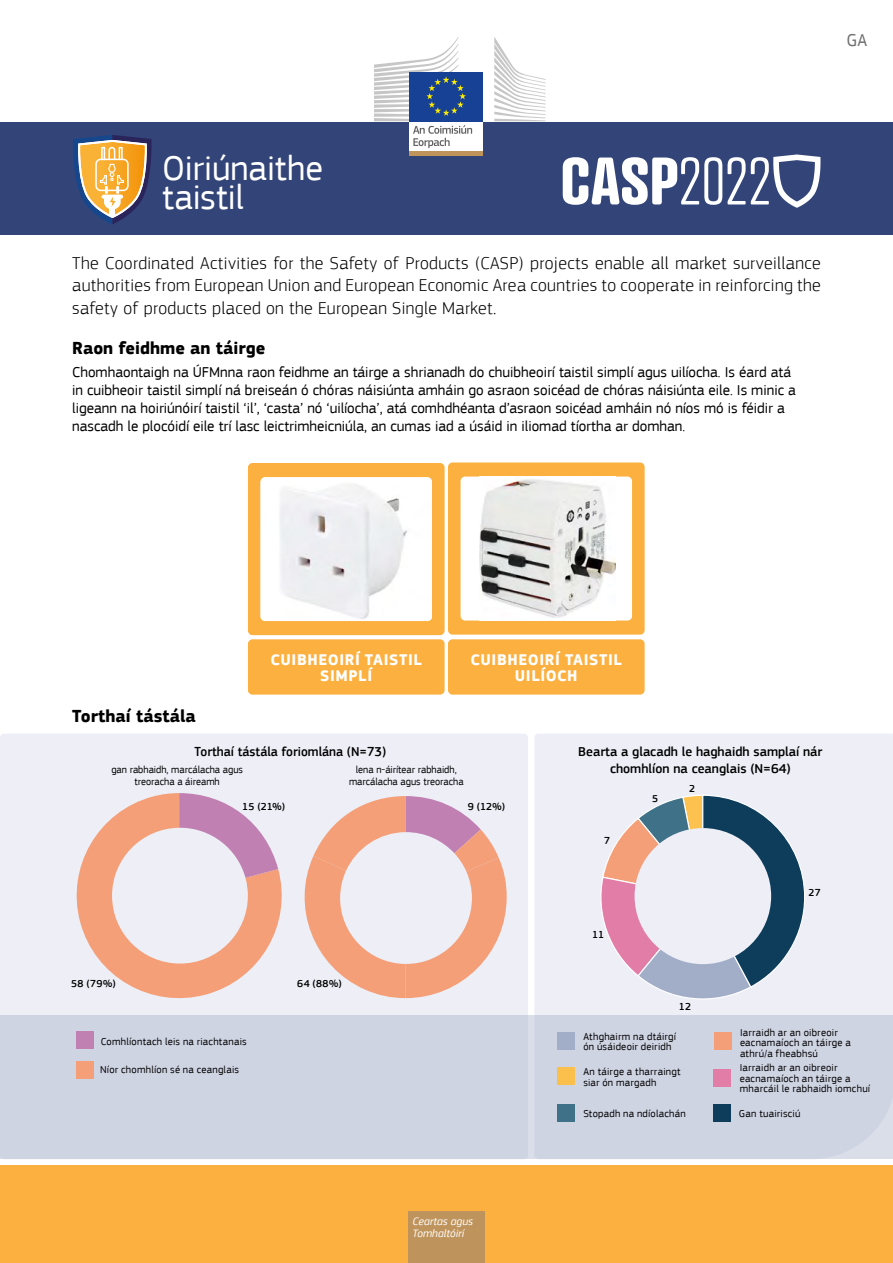
<style>
.page{position:relative;width:893px;height:1263px;background:#fff}
.page>*{position:absolute;margin:0;border:0;box-sizing:border-box;transform-origin:0 0}
.t1{font:36px/28.5px "EC Square Sans Pro";color:#fff}
.t2{font:300 18px/22.5px "EC Square Sans Pro";letter-spacing:.02em;color:#000;text-align:justify}
.t3{font:700 18px "EC Square Sans Pro";color:#000}
.t4{font:18px "EC Square Sans Pro";color:#706f6f}
.t5{font:700 15.9px/15.9px "EC Square Sans Pro";letter-spacing:.04em;color:#fff;text-align:center}
.t6{font:15px/18px "EC Square Sans Pro";color:#000}
.t7{font:500 13.5px/16.5px "EC Square Sans Pro";color:#000;text-align:center}
.t8{font:italic 11.25px/12px "EC Square Sans Pro";color:#fff}
.t9{font:10.5px/10.5px "EC Square Sans Pro";letter-spacing:.02em;color:#000}
.t10{font:10.5px/12px "EC Square Sans Pro";color:#000;text-align:center}
.t11{font:500 10.5px "EC Square Sans Pro";letter-spacing:.02em;color:#000}
</style>
<div class="page">
<div style="left:534px;top:734px;width:359px;height:282px;background:#edeef6"></div>
<svg style="left:601px;top:795px;width:205px;height:205px;background:#9f9ead"></svg>
<div style="left:0;top:734px;width:528px;height:425px;background:#edeef6;border-radius:4px"></div>
<div style="left:0;top:1016px;width:893px;height:143px;background:#cfd4e3"></div>
<div style="left:0;top:121px;width:893px;height:114px;background:#334578"></div>
<div style="left:0;top:1165px;width:893px;height:98px;background:#fbb040"></div>
<div style="left:408px;top:1212px;width:77px;height:51px;background:#bf945c"></div>
<svg style="left:563px;top:157px;width:159px;height:48px"></svg>
<svg style="left:728px;top:154px;width:92px;height:54px"></svg>
<div style="left:714px;top:1069px;width:17px;height:17px;background:#e27da7"></div>
<div style="left:557px;top:1032px;width:17px;height:17px;background:#a2aec7"></div>
<div style="left:714px;top:1032px;width:17px;height:17px;background:#f49f77"></div>
<div style="left:557px;top:1068px;width:17px;height:17px;background:#fbbf4c"></div>
<div style="left:557px;top:1105px;width:17px;height:17px;background:#3f7289"></div>
<div style="left:714px;top:1105px;width:17px;height:17px;background:#0d3d5b"></div>
<div style="left:635px;top:828px;width:136px;height:136px;background:#edeef6;border-radius:50%"></div>
<div style="left:76px;top:1031px;width:17px;height:17px;background:#c080b2"></div>
<div style="left:76px;top:1061px;width:17px;height:17px;background:#f49f77"></div>
<svg style="left:50px;top:121px;width:297px;height:103px"></svg>
<div style="left:110px;top:208px;width:5px;height:8px;background:#fff"></div>
<div style="left:248px;top:639px;width:197px;height:56px;background:#fbb040;border-radius:5px"></div>
<div style="left:448px;top:639px;width:197px;height:56px;background:#fbb040;border-radius:5px"></div>
<div style="left:248px;top:463px;width:197px;height:172px;background:#fbb040;border-radius:5px"></div>
<div style="left:261px;top:477px;width:171px;height:144px;background:#fff;border-radius:5px"></div>
<img style="left:261px;top:484px;width:171px;height:136px">
<div style="left:448px;top:462px;width:197px;height:173px;background:#fbb040;border-radius:5px"></div>
<div style="left:461px;top:477px;width:171px;height:143px;background:#fff;border-radius:5px"></div>
<img style="left:480px;top:479px;width:135px;height:139px">
<svg style="left:76px;top:793px;width:206px;height:206px"></svg>
<svg style="left:179px;top:793px;width:99px;height:85px"></svg>
<svg style="left:304px;top:796px;width:203px;height:202px"></svg>
<div style="left:409px;top:120px;width:74px;height:33px;background:linear-gradient(to right,#fff,#fff)"></div>
<hr style="left:409px;top:152px;width:74px;height:4px;background:#bf945b">
<svg style="left:494px;top:37px;width:52px;height:84px"></svg>
<div style="left:409px;top:72px;width:74px;height:49px;background:#164194"></div>
<svg style="left:374px;top:37px;width:98px;height:111px"></svg>
<p class="t4" style="left:846px;top:30px;width:22px">GA</p>
<h1 class="t1" style="left:162px;top:154px;width:162px">Oiriúnaithe taistil</h1>
<p class="t2" style="left:72px;top:251px;width:750px">The Coordinated Activities for the Safety of Products (CASP) projects enable all market surveillance authorities from European Union and European Economic Area countries to cooperate in reinforcing the safety of products placed on the European Single Market.</p>
<p class="t3" style="left:72px;top:337px;width:195px">Raon feidhme an táirge</p>
<p class="t6" style="left:72px;top:363px;width:725px">Chomhaontaigh na ÚFMnna raon feidhme an táirge a shrianadh do chuibheoirí taistil simplí agus uilíocha. Is éard atá in cuibheoir taistil simplí ná breiseán ó chóras náisiúnta amháin go asraon soicéad de chóras náisiúnta eile. Is minic a ligeann na hoiriúnóirí taistil ‘il’, ‘casta’ nó ‘uilíocha’, atá comhdhéanta d’asraon soicéad amháin nó níos mó is féidir a nascadh le plocóidí eile trí lasc leictrimheicniúla, an cumas iad a úsáid in iliomad tíortha ar domhan.</p>
<p class="t3" style="left:72px;top:705px;width:125px">Torthaí tástála</p>
<p class="t5" style="left:270px;top:652px;width:153px">CUIBHEOIRÍ TAISTIL<br>SIMPLÍ</p>
<p class="t5" style="left:470px;top:652px;width:153px">CUIBHEOIRÍ TAISTIL<br>UILÍOCH</p>
<p class="t7" style="left:195px;top:744px;width:193px">Torthaí tástála foriomlána (N=73)</p>
<p class="t7" style="left:578px;top:744px;width:246px">Bearta a glacadh le haghaidh samplaí nár chomhlíon na ceanglais (N=64)</p>
<p class="t10" style="left:111px;top:763px;width:133px">gan rabhaidh, marcálacha agus treoracha a áireamh</p>
<p class="t10" style="left:349px;top:763px;width:116px">lena n-áirítear rabhaidh, marcálacha agus treoracha</p>
<p class="t11" style="left:689px;top:783px;width:8px">2</p>
<p class="t11" style="left:71px;top:977px;width:46px">58 (79%)</p>
<p class="t11" style="left:242px;top:800px;width:45px">15 (21%)</p>
<p class="t11" style="left:297px;top:977px;width:46px">64 (88%)</p>
<p class="t11" style="left:468px;top:800px;width:39px">9 (12%)</p>
<p class="t11" style="left:604px;top:834px;width:8px">7</p>
<p class="t11" style="left:592px;top:928px;width:13px">11</p>
<p class="t11" style="left:652px;top:793px;width:8px">5</p>
<p class="t11" style="left:679px;top:1001px;width:14px">12</p>
<p class="t11" style="left:808px;top:886px;width:14px">27</p>
<p class="t9" style="left:101px;top:1037px;width:148px">Comhlíontach leis na riachtanais</p>
<p class="t9" style="left:100px;top:1065px;width:140px">Níor chomhlíon sé na ceanglais</p>
<p class="t8" style="left:412px;top:1215px;width:62px">Ceartas agus<br>Tomhaltóirí</p>
<p class="t9" style="left:583px;top:1031px;width:94px">Athghairm na dtáirgí ón úsáideoir deiridh</p>
<p class="t9" style="left:740px;top:1027px;width:112px">Iarraidh ar an oibreoir eacnamaíoch an táirge a athrú/a fheabhsú</p>
<p class="t9" style="left:583px;top:1067px;width:99px">An táirge a tharraingt siar ón margadh</p>
<p class="t9" style="left:583px;top:1108px;width:104px">Stopadh na ndíolachán</p>
<p class="t9" style="left:739px;top:1109px;width:63px">Gan tuairisciú</p>
<p class="t9" style="left:740px;top:1063px;width:132px">Iarraidh ar an oibreoir eacnamaíoch an táirge a mharcáil le rabhaidh iomchuí</p>
</div>
